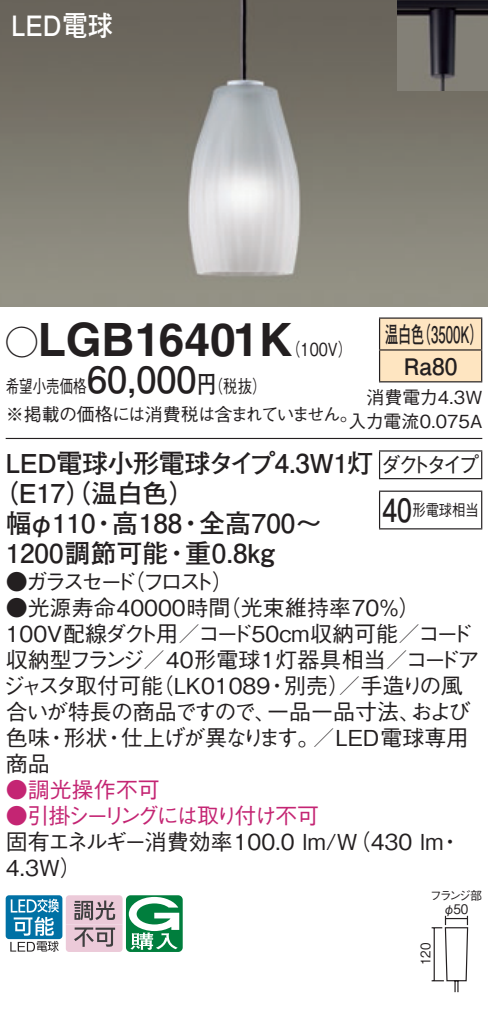
<style>
.page{position:relative;width:488px;height:1011px;background:#fff}
.page>*{position:absolute;margin:0;border:0;box-sizing:border-box;transform-origin:0 0}
.t1{font:700 46px "Helvetica LT Std";color:#231f20}
.t2{font:700 28px "Futo Go B101 Pro";color:#fff;scale:.9 1}
.t3{font:700 26px "Futo Go B101 Pro";color:#231f20}
.t4{font:700 22.8px/32px "Futo Go B101 Pro";color:#231f20;text-align:center;scale:.58 1}
.t5{font:500 22px/26px "Gothic BBB Pro";color:#231f20}
.t6{font:500 22px "Gothic BBB Pro";letter-spacing:-.125em;color:#c42573}
.t7{font:500 22px "Gothic BBB Pro";letter-spacing:-.165em;color:#231f20}
.t8{font:500 22px "Gothic BBB Pro";letter-spacing:-.095em;color:#c42573}
.t9{font:500 22px "Gothic BBB Pro";color:#231f20;scale:.94 1}
.t10{font:500 18px/28px "Gothic BBB Pro";letter-spacing:-.035em;color:#231f20;scale:.75 1}
.t11{font:500 18px/24px "Gothic BBB Pro";color:#231f20;text-align:right}
.t12{font:500 18px "Gothic BBB Pro";color:#231f20;scale:.8 1}
.t13{font:500 16px "Gothic BBB Pro";color:#231f20;scale:.83 1}
.t14{font:500 13.2px "Gothic BBB Pro";color:#231f20;scale:.9 1}
.t15{font:500 12px "Gothic BBB Pro";letter-spacing:-.185em;color:#231f20}
.s1{font-family:"Ford Classification 1";font-weight:400;font-size:32px}
.s2{font-family:"Futo Go B101 Pro";font-weight:700;font-size:36px}
.s3{font-family:"Futo Go B101 Pro";font-weight:700;font-size:24px}
.s4{font-family:"Futo Go B101 Pro";font-weight:700;font-size:32px}
</style>
<div class="page">
<img style="left:0;top:0;width:488px;height:306px">
<img style="left:397px;top:0;width:91px;height:91px">
<div style="left:380px;top:319px;width:101px;height:62px;background:#fee5c1"></div>
<hr style="left:379px;top:317px;width:103px;height:2px;background:#231f20">
<hr style="left:379px;top:319px;width:1px;height:30px;background:#231f20">
<hr style="left:481px;top:319px;width:1px;height:30px;background:#231f20">
<hr style="left:379px;top:349px;width:103px;height:2px;background:#231f20">
<hr style="left:379px;top:351px;width:1px;height:30px;background:#231f20">
<hr style="left:481px;top:351px;width:1px;height:30px;background:#231f20">
<hr style="left:379px;top:381px;width:103px;height:2px;background:#231f20">
<hr style="left:6px;top:438px;width:476px;height:1px;background:#231f20">
<svg style="left:379px;top:452px;width:1px;height:26px"></svg>
<hr style="left:379px;top:450px;width:103px;height:2px;background:#231f20">
<svg style="left:481px;top:452px;width:1px;height:26px"></svg>
<hr style="left:379px;top:478px;width:103px;height:1px;background:#231f20">
<hr style="left:379px;top:492px;width:1px;height:36px;background:#231f20">
<hr style="left:379px;top:490px;width:103px;height:2px;background:#231f20">
<hr style="left:481px;top:492px;width:1px;height:36px;background:#231f20">
<hr style="left:379px;top:528px;width:103px;height:2px;background:#231f20">
<svg style="left:431px;top:916px;width:37px;height:77px"></svg>
<div style="left:6px;top:895px;width:56px;height:44px;background:#0071a5;border-radius:3px"></div>
<svg style="left:10px;top:899px;width:49px;height:53px"></svg>
<svg style="left:66px;top:895px;width:117px;height:57px"></svg>
<p class="t2" style="left:11px;top:3px;width:114px">LED電球</p>
<h1 class="t1" style="left:6px;top:311px;width:288px"><span class="s1">A</span>LGB16401K</h1>
<p class="t4" style="left:385px;top:315px;width:170px">温白色（3500K）<br>Ra80</p>
<p class="t11" style="left:348px;top:383px;width:135px">消費電力4.3W入力電流0.075A</p>
<p class="t3" style="left:6px;top:443px;width:369px">LED電球小形電球タイプ4.3W1灯</p>
<p class="t3" style="left:-8px;top:473px;width:205px">（E17（）温白色）</p>
<p class="t3" style="left:6px;top:503px;width:317px">幅φ110・高188・全高700～</p>
<p class="t3" style="left:6px;top:533px;width:271px">1200調節可能・重0.8kg</p>
<p class="t7" style="left:6px;top:564px;width:230px">●ガラスセード（フロスト）</p>
<p class="t5" style="left:3px;top:592px;width:478px">●光源寿命40000時間（光束維持率70％）<br>100V配線ダクト用／コード50cm収納可能／コード収納型フランジ／40形電球1灯器具相当／コードアジャスタ取付可能（LK01089・別売）／手造りの風合いが特長の商品ですので、一品一品寸法、および色味・形状・仕上げが異なります。／LED電球専用商品</p>
<p class="t8" style="left:6px;top:772px;width:155px">●調光操作不可</p>
<p class="t6" style="left:6px;top:798px;width:315px">●引掛シーリングには取り付け不可</p>
<p class="t5" style="left:6px;top:826px;width:457px">固有エネルギー消費効率100.0 lm/W（430 lm・<br>4.3W）</p>
<p class="t12" style="left:286px;top:334px;width:84px">（100V）</p>
<p class="t10" style="left:6px;top:370px;width:471px">希望小売価格<span class="s2">60,000</span><span class="s3">円</span>（税抜）<br>※掲載の価格には消費税は含まれていません。</p>
<p class="t9" style="left:380px;top:447px;width:106px">ダクトタイプ</p>
<p class="t13" style="left:382px;top:497px;width:118px"><span class="s4">40</span>形電球相当</p>
<p class="t15" style="left:430px;top:886px;width:54px">フランジ部</p>
<p class="t14" style="left:414px;top:965px;width:26px;rotate:-90deg">120</p>
<p class="t14" style="left:443px;top:898px;width:29px">φ50</p>
</div>
